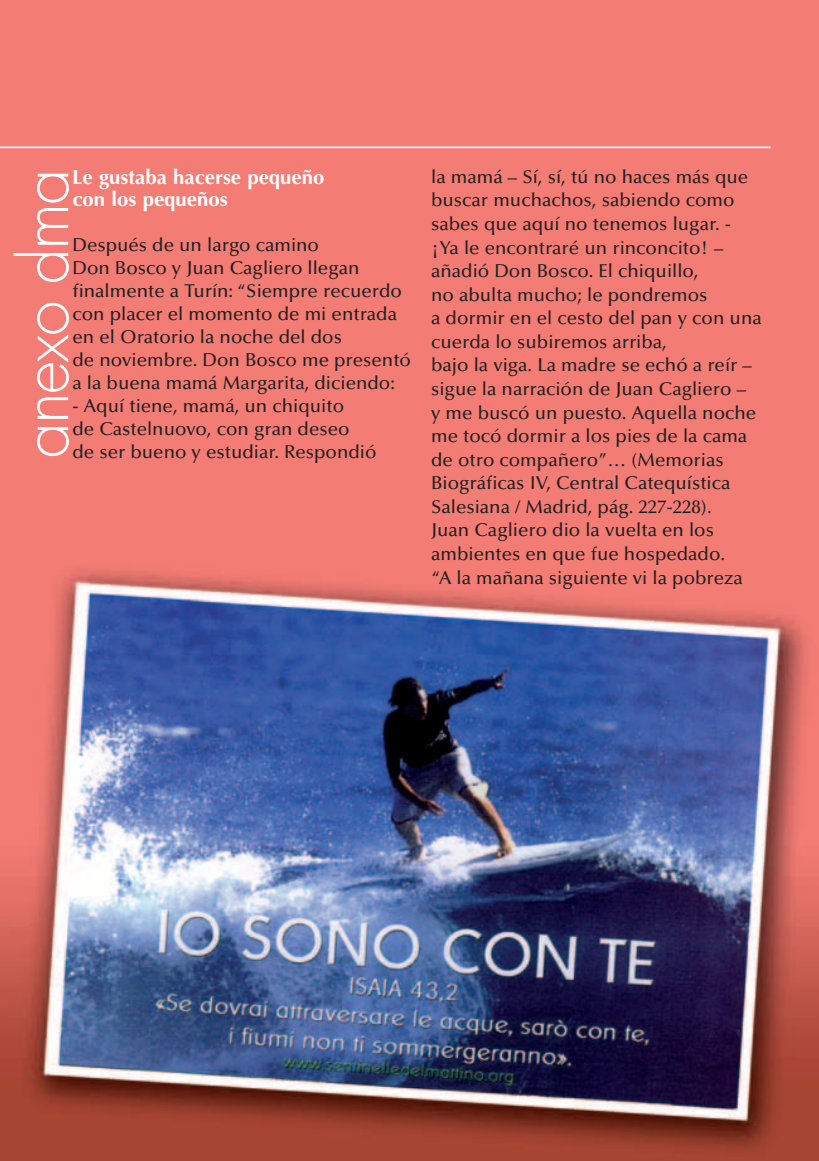
<style>
.page{position:relative;width:819px;height:1161px;background:#fff}
.page>*{position:absolute;margin:0;border:0;box-sizing:border-box;transform-origin:0 0}
.t1{font:300 66.15px "Futura";letter-spacing:-.025em;color:#fff}
.t2{font:700 20.3px/22.2px "Optima";color:#fff}
.t3{font:500 18.72px/23.6px "Optima";color:#231f20}
</style>
<div class="page">
<img style="left:0;top:0;width:818px;height:1161px">
<hr style="left:0;top:146px;width:770px;height:2px;background:#fff">
<h1 class="t1" style="left:14px;top:458px;width:291px;rotate:-90deg">anexo dma</h1>
<p class="t2" style="left:72px;top:168px;width:253px">Le gustaba hacerse pequeño con los pequeños</p>
<p class="t3" style="left:72px;top:235px;width:340px;line-height:22.9px">Después de un largo camino<br>Don Bosco y Juan Cagliero llegan finalmente a Turín: “Siempre recuerdo con placer el momento de mi entrada en el Oratorio la noche del dos<br>de noviembre. Don Bosco me presentó a la buena mamá Margarita, diciendo:</p>
<p class="t3" style="left:72px;top:396px;width:305px;line-height:22.9px">- Aquí tiene, mamá, un chiquito<br>de Castelnuovo, con gran deseo<br>de ser bueno y estudiar. Respondió</p>
<p class="t3" style="left:431px;top:166px;width:332px">la mamá – Sí, sí, tú no haces más que buscar muchachos, sabiendo como sabes que aquí no tenemos lugar. - ¡Ya le encontraré un rinconcito! – añadió Don Bosco. El chiquillo,<br>no abulta mucho; le pondremos<br>a dormir en el cesto del pan y con una cuerda lo subiremos arriba,<br>bajo la viga. La madre se echó a reír – sigue la narración de Juan Cagliero –<br>y me buscó un puesto. Aquella noche me tocó dormir a los pies de la cama de otro compañero”… (Memorias Biográficas IV, Central Catequística Salesiana / Madrid, pág. 227-228).<br>Juan Cagliero dio la vuelta en los ambientes en que fue hospedado.<br>“A la mañana siguiente vi la pobreza</p>
</div>
